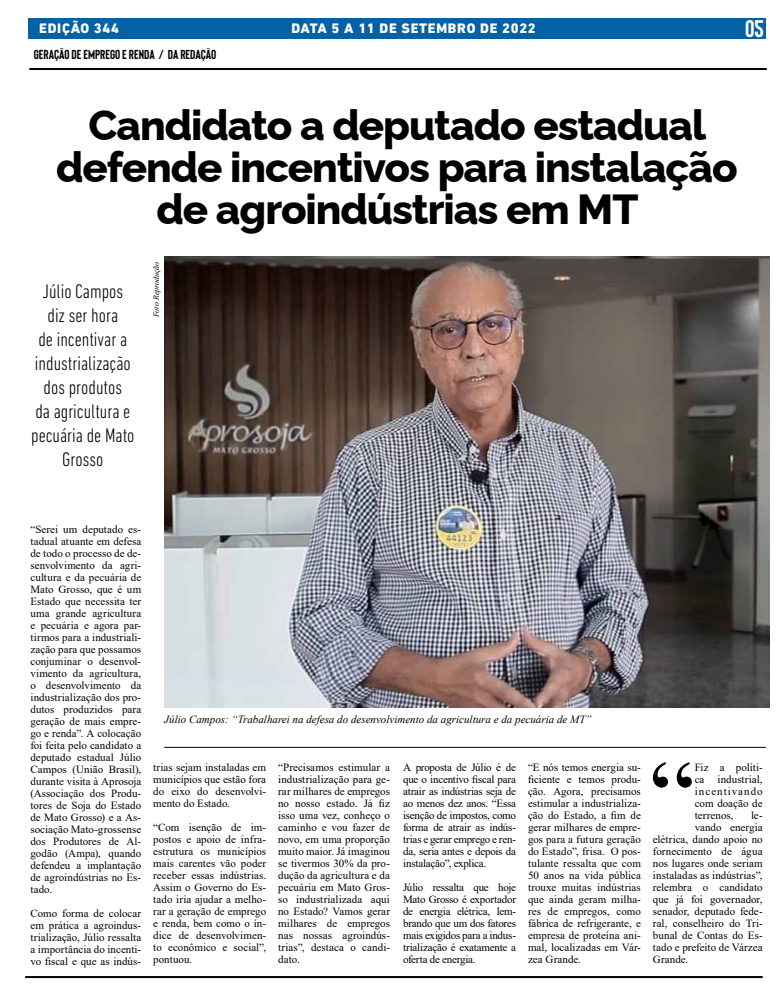
<style>
.page{position:relative;width:780px;height:993px;background:#fff}
.page>*{position:absolute;margin:0;border:0;box-sizing:border-box;transform-origin:0 0}
.t1{font:101.6px "Times New Roman";color:#000}
.t2{font:100 42px/42px "Raleway";letter-spacing:-.025em;color:#000;text-align:center}
.t3{font:700 24px "Bison";color:#fff}
.t4{font:300 condensed 20px/24px "DIN Next LT Pro";color:#000;text-align:center}
.t5{font:800 14px "DIN Next LT Pro";letter-spacing:.05em;color:#fff}
.t6{font:700 13px "Bison";color:#000}
.t7{font:11px/12px "Times New Roman";color:#000;text-align:justify}
.t8{font:italic 11px "Times New Roman";color:#000}
.t9{font:italic 8px "Times New Roman";color:#000}
</style>
<div class="page">
<img style="left:164px;top:256px;width:605px;height:451px">
<hr style="left:29px;top:68px;width:737px;height:2px;background:#000">
<div style="left:28px;top:18px;width:737px;height:21px;background:#0561a6"></div>
<hr style="left:25px;top:975px;width:737px;height:2px;background:#000">
<hr style="left:164px;top:746px;width:601px;height:1px;background:#000">
<p class="t5" style="left:39px;top:20px;width:81px">EDIÇÃO 344</p>
<p class="t5" style="left:291px;top:20px;width:246px">DATA 5 A 11 DE SETEMBRO DE 2022</p>
<h3 class="t3" style="left:745px;top:16px;width:20px">05</h3>
<p class="t6" style="left:34px;top:48px;width:184px">GERAÇÃO DE EMPREGO E RENDA / DA REDAÇÃO</p>
<h2 class="t2" style="left:56px;top:99px;width:683px">Candidato a deputado estadual defende incentivos para instalação de agroindústrias em MT</h2>
<h3 class="t4" style="left:31px;top:279px;width:105px">Júlio Campos<br>diz ser hora<br>de incentivar a industrialização dos produtos<br>da agricultura e pecuária de Mato<br>Grosso</h3>
<p class="t9" style="left:151px;top:317px;width:57px;rotate:-90deg">Foto Reprodução</p>
<p class="t7" style="left:30px;top:522px;width:112px">“Serei um deputado es&shy;tadual atuante em defesa de todo o processo de de&shy;senvolvimento da agri&shy;cultura e da pecuária de Mato Grosso, que é um Estado que necessita ter uma grande agricultura e pecuária e agora par&shy;tirmos para a industriali&shy;zação para que possamos conjuminar o desenvol&shy;vimento da agricultura, o desenvolvimento da industrialização dos pro&shy;dutos produzidos para geração de mais empre&shy;go e renda”. A colocação foi feita pelo candidato a deputado estadual Júlio Campos (União Brasil), durante visita à Aprosoja (Associação dos Produ&shy;tores de Soja do Estado de Mato Grosso) e a As&shy;sociação Mato-grossense dos Produtores de Al&shy;godão (Ampa), quando defendeu a implantação de agroindústrias no Es&shy;tado.</p>
<p class="t7" style="left:30px;top:906px;width:112px">Como forma de colocar em prática a agroindus&shy;trialização, Júlio ressalta a importância do incenti&shy;vo fiscal e que as indús-</p>
<p class="t8" style="left:164px;top:711px;width:429px">Júlio Campos: “Trabalharei na defesa do desenvolvimento da agricultura e da pecuária de MT”</p>
<p class="t7" style="left:153px;top:760px;width:114px">trias sejam instaladas em municípios que estão fora do eixo do desenvolvi&shy;mento do Estado.</p>
<p class="t7" style="left:153px;top:820px;width:114px">“Com isenção de im&shy;postos e apoio de infra&shy;estrutura os municípios mais carentes vão poder receber essas indústrias.<br>Assim o Governo do Es&shy;tado iria ajudar a melho&shy;rar a geração de emprego e renda, bem como o ín&shy;dice de desenvolvimen&shy;to econômico e social”, pontuou.</p>
<p class="t7" style="left:278px;top:760px;width:113px">“Precisamos estimular a industrialização para ge&shy;rar milhares de empregos no nosso estado. Já fiz isso uma vez, conheço o caminho e vou fazer de novo, em uma proporção muito maior. Já imaginou se tivermos 30% da pro&shy;dução da agricultura e da pecuária em Mato Gros&shy;so industrializada aqui no Estado? Vamos gerar milhares de empregos nas nossas agroindús&shy;trias”, destaca o candi&shy;dato.</p>
<p class="t7" style="left:403px;top:760px;width:114px">A proposta de Júlio é de que o incentivo fiscal para atrair as indústrias seja de ao menos dez anos. “Essa isenção de impostos, como forma de atrair as indús&shy;trias e gerar emprego e ren&shy;da, seria antes e depois da instalação”, explica.</p>
<p class="t7" style="left:403px;top:880px;width:114px">Júlio ressalta que hoje Mato Grosso é exportador de energia elétrica, lem&shy;brando que um dos fatores mais exigidos para a indus&shy;trialização é exatamente a oferta de energia.</p>
<p class="t7" style="left:528px;top:760px;width:114px">“E nós temos energia su&shy;ficiente e temos produ&shy;ção. Agora, precisamos estimular a industrializa&shy;ção do Estado, a fim de gerar milhares de empre&shy;gos para a futura geração do Estado”, frisa. O pos&shy;tulante ressalta que com 50 anos na vida pública trouxe muitas indústrias que ainda geram milha&shy;res de empregos, como fábrica de refrigerante, e empresa de proteína ani&shy;mal, localizadas em Vár&shy;zea Grande.</p>
<h1 class="t1" style="left:649px;top:725px;width:47px">“</h1>
<p class="t7" style="left:694px;top:760px;width:69px">Fiz a políti&shy;ca industrial, incentivando com doação de terrenos,</p>
<p class="t7" style="left:751px;top:808px;width:13px">le-</p>
<p class="t7" style="left:694px;top:820px;width:69px">vando energia</p>
<p class="t7" style="left:653px;top:832px;width:111px">elétrica, dando apoio no</p>
<p class="t7" style="left:653px;top:844px;width:111px">fornecimento de água</p>
<p class="t7" style="left:653px;top:856px;width:111px">nos lugares onde seriam</p>
<p class="t7" style="left:653px;top:868px;width:111px">instaladas as indústrias”,</p>
<p class="t7" style="left:653px;top:880px;width:111px">relembra o candidato</p>
<p class="t7" style="left:653px;top:892px;width:111px">que já foi governador,</p>
<p class="t7" style="left:653px;top:904px;width:111px">senador, deputado fede-</p>
<p class="t7" style="left:653px;top:916px;width:111px">ral, conselheiro do Tri-</p>
<p class="t7" style="left:653px;top:928px;width:111px">bunal de Contas do Es-</p>
<p class="t7" style="left:653px;top:940px;width:111px">tado e prefeito de Várzea</p>
<p class="t7" style="left:653px;top:952px;width:37px">Grande.</p>
</div>
